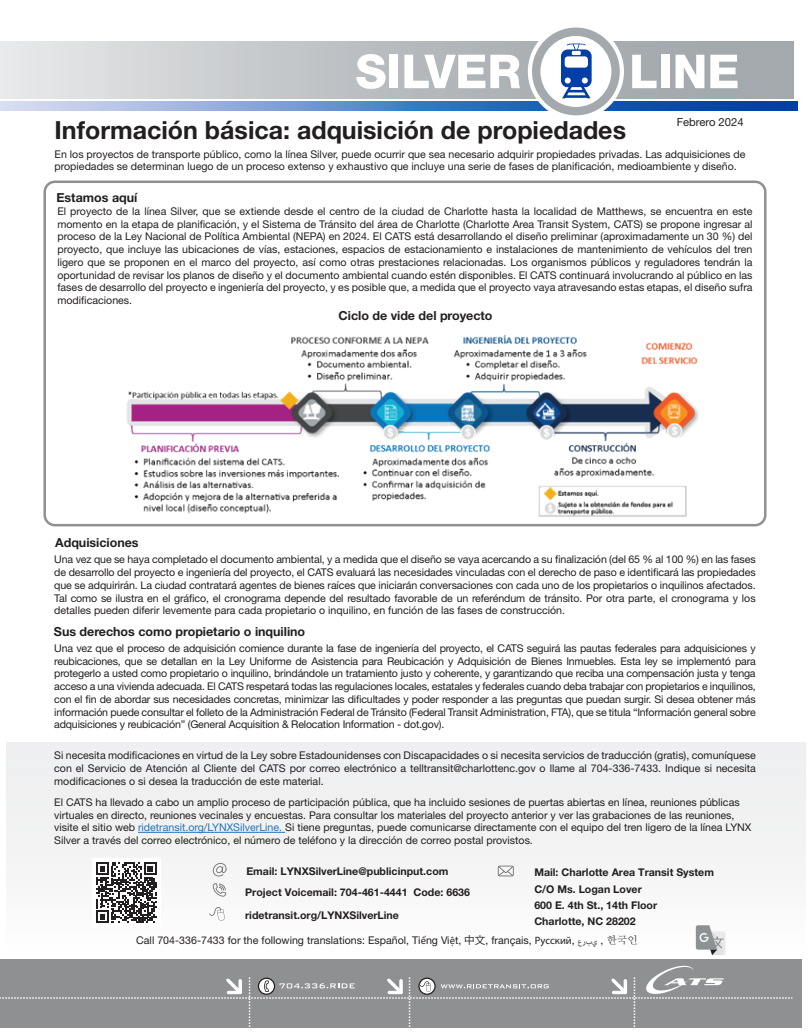
<style>
.page{position:relative;width:810px;height:1035px;background:#fff}
.page>*{position:absolute;margin:0;border:0;box-sizing:border-box;transform-origin:0 0}
.t1{font:700 25px "Helvetica Neue LT Pro";color:#231f20}
.t2{font:700 12.5px "Helvetica Neue LT Pro";color:#231f20}
.t3{font:11.25px "Helvetica Neue LT Pro";color:#231f20}
.t4{font:10.62px/12.8px "Helvetica Neue LT Pro";color:#231f20;text-align:justify}
.t5{font:700 10.62px/16.2px "Helvetica Neue LT Pro";color:#231f20}
.s1{color:#2173ba}
.s2{font-family:"Myriad Pro"}
.s3{font-family:"Koz Go Pr 6 N"}
.s4{font-family:"Adobe Arabic"}
.s5{font-family:"Adobe Myungjo Std";font-weight:500}
</style>
<div class="page">
<svg style="left:0;top:42px;width:794px;height:56px;background:#c3c7ca"></svg>
<svg style="left:0;top:102px;width:797px;height:8px;background:#5e8bcb"></svg>
<svg style="left:356px;top:54px;width:30px;height:35px"></svg>
<div style="left:390px;top:55px;width:8px;height:33px;background:#fff"></div>
<svg style="left:404px;top:55px;width:116px;height:33px"></svg>
<svg style="left:632px;top:55px;width:25px;height:33px"></svg>
<div style="left:661px;top:55px;width:9px;height:33px;background:#fff"></div>
<svg style="left:676px;top:55px;width:28px;height:33px"></svg>
<svg style="left:710px;top:55px;width:28px;height:33px"></svg>
<svg style="left:528px;top:27px;width:96px;height:89px"></svg>
<div style="left:7px;top:743px;width:798px;height:213px;background:#f3f3f3"></div>
<div style="left:0;top:959px;width:802px;height:69px;background:#8e9091"></div>
<svg style="left:0;top:965px;width:792px;height:62px"></svg>
<div style="left:399px;top:979px;width:4px;height:15px;border:1px solid #fff"></div>
<hr style="left:138px;top:832px;width:147px;height:1px;background:#2173ba">
<svg style="left:498px;top:866px;width:16px;height:10px"></svg>
<svg style="left:696px;top:925px;width:29px;height:30px"></svg>
<div style="left:92px;top:858px;width:69px;height:69px;background:#fff"></div>
<svg style="left:96px;top:862px;width:61px;height:61px"></svg>
<svg style="left:213px;top:863px;width:14px;height:13px"></svg>
<svg style="left:212px;top:883px;width:14px;height:14px"></svg>
<svg style="left:209px;top:907px;width:16px;height:14px"></svg>
<div style="left:43px;top:181px;width:724px;height:345px;border:2px solid #8e9091;border-radius:10px"></div>
<img style="left:127px;top:335px;width:572px;height:182px">
<p class="t3" style="left:677px;top:115px;width:68px">Febrero 2024</p>
<p class="t4" style="left:55px;top:147px;width:692px">En los proyectos de transporte público, como la línea Silver, puede ocurrir que sea necesario adquirir propiedades privadas. Las adquisiciones de propiedades se determinan luego de un proceso extenso y exhaustivo que incluye una serie de fases de planificación, medioambiente y diseño.</p>
<h1 class="t1" style="left:55px;top:115px;width:573px">Información básica: adquisición de propiedades</h1>
<p class="t2" style="left:56px;top:190px;width:82px">Estamos aquí</p>
<p class="t4" style="left:57px;top:204px;width:697px">El proyecto de la línea Silver, que se extiende desde el centro de la ciudad de Charlotte hasta la localidad de Matthews, se encuentra en este momento en la etapa de planificación, y el Sistema de Tránsito del área de Charlotte (Charlotte Area Transit System, CATS) se propone ingresar al proceso de la Ley Nacional de Política Ambiental (NEPA) en 2024. El CATS está desarrollando el diseño preliminar (aproximadamente un 30 %) del proyecto, que incluye las ubicaciones de vías, estaciones, espacios de estacionamiento e instalaciones de mantenimiento de vehículos del tren ligero que se proponen en el marco del proyecto, así como otras prestaciones relacionadas. Los organismos públicos y reguladores tendrán la oportunidad de revisar los planos de diseño y el documento ambiental cuando estén disponibles. El CATS continuará involucrando al público en las fases de desarrollo del proyecto e ingeniería del proyecto, y es posible que, a medida que el proyecto vaya atravesando estas etapas, el diseño sufra modificaciones.</p>
<p class="t2" style="left:55px;top:535px;width:85px">Adquisiciones</p>
<p class="t2" style="left:339px;top:308px;width:155px">Ciclo de vide del proyecto</p>
<p class="t4" style="left:54px;top:553px;width:703px">Una vez que se haya completado el documento ambiental, y a medida que el diseño se vaya acercando a su finalización (del 65 % al 100 %) en las fases de desarrollo del proyecto e ingeniería del proyecto, el CATS evaluará las necesidades vinculadas con el derecho de paso e identificará las propiedades que se adquirirán. La ciudad contratará agentes de bienes raíces que iniciarán conversaciones con cada uno de los propietarios o inquilinos afectados.<br>Tal como se ilustra en el gráfico, el cronograma depende del resultado favorable de un referéndum de tránsito. Por otra parte, el cronograma y los detalles pueden diferir levemente para cada propietario o inquilino, en función de las fases de construcción.</p>
<p class="t2" style="left:54px;top:623px;width:253px">Sus derechos como propietario o inquilino</p>
<p class="t4" style="left:54px;top:641px;width:703px">Una vez que el proceso de adquisición comience durante la fase de ingeniería del proyecto, el CATS seguirá las pautas federales para adquisiciones y reubicaciones, que se detallan en la Ley Uniforme de Asistencia para Reubicación y Adquisición de Bienes Inmuebles. Esta ley se implementó para protegerlo a usted como propietario o inquilino, brindándole un tratamiento justo y coherente, y garantizando que reciba una compensación justa y tenga acceso a una vivienda adecuada. El CATS respetará todas las regulaciones locales, estatales y federales cuando deba trabajar con propietarios e inquilinos, con el fin de abordar sus necesidades concretas, minimizar las dificultades y poder responder a las preguntas que puedan surgir. Si desea obtener más información puede consultar el folleto de la Administración Federal de Tránsito (Federal Transit Administration, FTA), que se titula “Información general sobre adquisiciones y reubicación” (General Acquisition &amp; Relocation Information - dot.gov).</p>
<p class="t4" style="left:54px;top:749px;width:703px">Si necesita modificaciones en virtud de la Ley sobre Estadounidenses con Discapacidades o si necesita servicios de traducción (gratis), comuníquese con el Servicio de Atención al Cliente del CATS por correo electrónico a telltransit@charlottenc.gov o llame al 704-336-7433. Indique si necesita modificaciones o si desea la traducción de este material.</p>
<p class="t4" style="left:54px;top:795px;width:699px;text-align:left">El CATS ha llevado a cabo un amplio proceso de participación pública, que ha incluido sesiones de puertas abiertas en línea, reuniones públicas virtuales en directo, reuniones vecinales y encuestas. Para consultar los materiales del proyecto anterior y ver las grabaciones de las reuniones, visite el sitio web <span class="s1">ridetransit.org/LYNXSilverLine.</span> Si tiene preguntas, puede comunicarse directamente con el equipo del tren ligero de la línea LYNX Silver a través del correo electrónico, el número de teléfono y la dirección de correo postal provistos.</p>
<p class="t5" style="left:245px;top:861px;width:226px;line-height:20.6px">Email: LYNXSilverLine@publicinput.com<br>Project Voicemail: 704-461-4441 Code: 6636</p>
<p class="t5" style="left:245px;top:907px;width:155px">ridetransit.org/LYNXSilverLine</p>
<p class="t5" style="left:534px;top:864px;width:181px">Mail: Charlotte Area Transit System<br>C/O Ms. Logan Lover<br>600 E. 4th St., 14th Floor<br>Charlotte, NC 28202</p>
<p class="t4" style="left:136px;top:934px;width:503px">Call 704-336-7433 for the following translations: Español, Ti<span class="s2">ế</span>ng Vi<span class="s2">ệ</span>t, <span class="s3">中文</span>, français, <span class="s2">Русский</span>, <span class="s4">برع ي</span> , <span class="s5">한국인</span></p>
</div>
